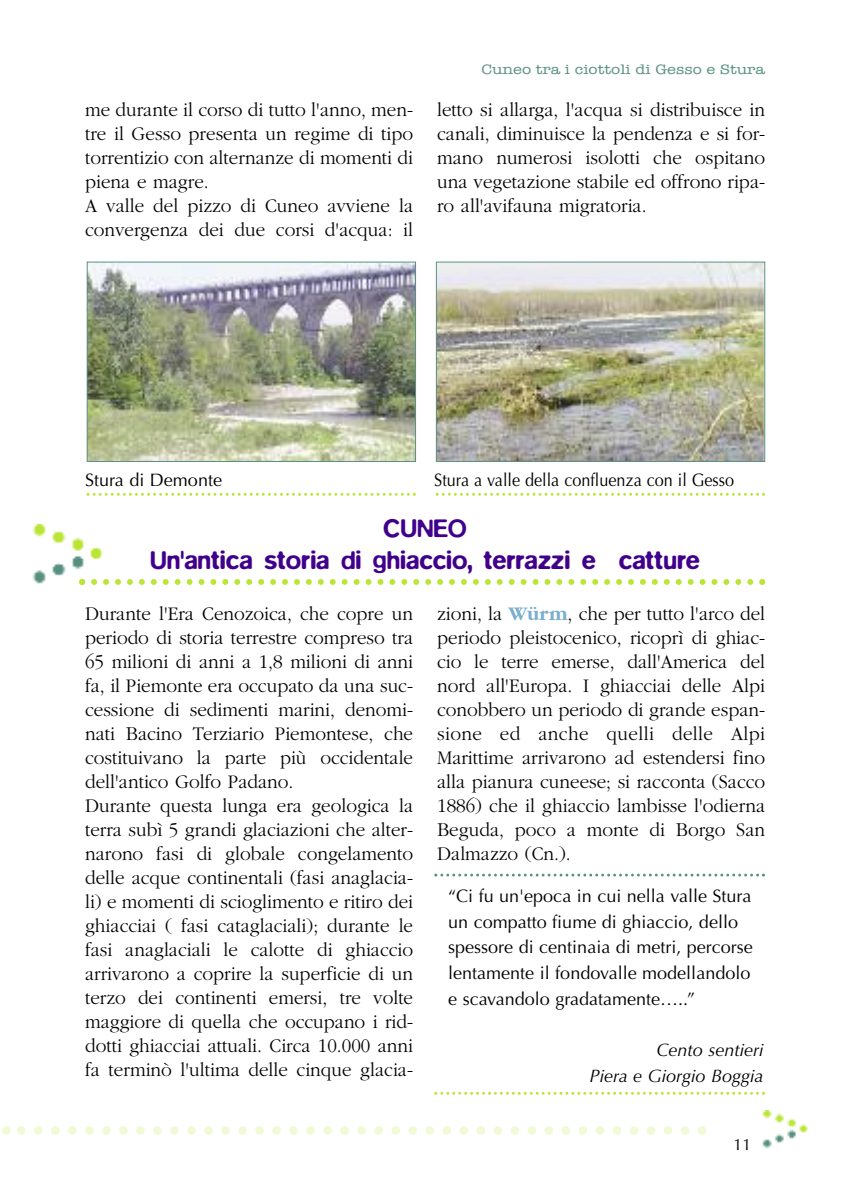
<style>
.page{position:relative;width:851px;height:1191px;background:#fff}
.page>*{position:absolute;margin:0;border:0;box-sizing:border-box;transform-origin:0 0}
.t1{font:500 26px/31.2px "Blur";color:#41008b;text-align:center}
.t2{font:300 20px/24px "Garamond";color:#000;scale:.95 1}
.t3{font:18px/25.8px "Optima";color:#000}
.t4{font:18px "Optima";color:#000;scale:.9 1}
.t5{font:italic 18px/25.6px "Optima";color:#000;text-align:right}
.t6{font:16px "Optima";color:#000}
.t7{font:14px "American Typewriter";color:#5b9184;scale:1.2 1}
.s1{font-weight:700;color:#7caece}
</style>
<div class="page">
<img style="left:762px;top:1110px;width:47px;height:39px">
<div style="left:2px;top:1126px;width:9px;height:8px;background:#f1fad7;border-radius:50%"></div>
<div style="left:17px;top:1126px;width:9px;height:8px;background:#f1fad7;border-radius:50%"></div>
<div style="left:34px;top:1126px;width:9px;height:8px;background:#f1fad7;border-radius:50%"></div>
<div style="left:51px;top:1126px;width:9px;height:8px;background:#f1fad7;border-radius:50%"></div>
<div style="left:68px;top:1126px;width:9px;height:8px;background:#f1fad7;border-radius:50%"></div>
<div style="left:85px;top:1126px;width:9px;height:8px;background:#f1fad7;border-radius:50%"></div>
<div style="left:102px;top:1126px;width:9px;height:8px;background:#f1fad7;border-radius:50%"></div>
<div style="left:119px;top:1126px;width:9px;height:8px;background:#f1fad7;border-radius:50%"></div>
<div style="left:136px;top:1126px;width:9px;height:8px;background:#f1fad7;border-radius:50%"></div>
<div style="left:153px;top:1126px;width:9px;height:8px;background:#f1fad7;border-radius:50%"></div>
<div style="left:170px;top:1126px;width:9px;height:8px;background:#f1fad7;border-radius:50%"></div>
<div style="left:187px;top:1126px;width:9px;height:8px;background:#f1fad7;border-radius:50%"></div>
<div style="left:204px;top:1126px;width:9px;height:8px;background:#f1fad7;border-radius:50%"></div>
<div style="left:221px;top:1126px;width:9px;height:8px;background:#f1fad7;border-radius:50%"></div>
<div style="left:238px;top:1126px;width:9px;height:8px;background:#f1fad7;border-radius:50%"></div>
<div style="left:255px;top:1126px;width:9px;height:8px;background:#f1fad7;border-radius:50%"></div>
<div style="left:272px;top:1126px;width:9px;height:8px;background:#f1fad7;border-radius:50%"></div>
<div style="left:289px;top:1126px;width:9px;height:8px;background:#f1fad7;border-radius:50%"></div>
<div style="left:306px;top:1126px;width:9px;height:8px;background:#f1fad7;border-radius:50%"></div>
<div style="left:323px;top:1126px;width:9px;height:8px;background:#f1fad7;border-radius:50%"></div>
<div style="left:340px;top:1126px;width:9px;height:8px;background:#f1fad7;border-radius:50%"></div>
<div style="left:357px;top:1126px;width:9px;height:8px;background:#f1fad7;border-radius:50%"></div>
<div style="left:374px;top:1126px;width:9px;height:8px;background:#f1fad7;border-radius:50%"></div>
<div style="left:391px;top:1126px;width:9px;height:8px;background:#f1fad7;border-radius:50%"></div>
<div style="left:408px;top:1126px;width:9px;height:8px;background:#f1fad7;border-radius:50%"></div>
<div style="left:425px;top:1126px;width:9px;height:8px;background:#f1fad7;border-radius:50%"></div>
<div style="left:442px;top:1126px;width:9px;height:8px;background:#f1fad7;border-radius:50%"></div>
<div style="left:459px;top:1126px;width:9px;height:8px;background:#f1fad7;border-radius:50%"></div>
<div style="left:476px;top:1126px;width:9px;height:8px;background:#f1fad7;border-radius:50%"></div>
<div style="left:493px;top:1126px;width:9px;height:8px;background:#f1fad7;border-radius:50%"></div>
<div style="left:510px;top:1126px;width:9px;height:8px;background:#f1fad7;border-radius:50%"></div>
<div style="left:527px;top:1126px;width:9px;height:8px;background:#f1fad7;border-radius:50%"></div>
<div style="left:544px;top:1126px;width:9px;height:8px;background:#f1fad7;border-radius:50%"></div>
<div style="left:561px;top:1126px;width:9px;height:8px;background:#f1fad7;border-radius:50%"></div>
<div style="left:578px;top:1126px;width:9px;height:8px;background:#f1fad7;border-radius:50%"></div>
<div style="left:595px;top:1126px;width:9px;height:8px;background:#f1fad7;border-radius:50%"></div>
<div style="left:612px;top:1126px;width:9px;height:8px;background:#f1fad7;border-radius:50%"></div>
<div style="left:629px;top:1126px;width:9px;height:8px;background:#f1fad7;border-radius:50%"></div>
<div style="left:646px;top:1126px;width:9px;height:8px;background:#f1fad7;border-radius:50%"></div>
<div style="left:663px;top:1126px;width:9px;height:8px;background:#f1fad7;border-radius:50%"></div>
<div style="left:680px;top:1126px;width:9px;height:8px;background:#f1fad7;border-radius:50%"></div>
<div style="left:697px;top:1126px;width:9px;height:8px;background:#f1fad7;border-radius:50%"></div>
<img style="left:32px;top:525px;width:71px;height:59px">
<svg style="left:79px;top:579px;width:686px;height:6px"></svg>
<svg style="left:86px;top:493px;width:330px;height:3px"></svg>
<img style="left:89px;top:264px;width:325px;height:196px">
<div style="left:87px;top:262px;width:329px;height:200px;border:1px solid #5b9184"></div>
<svg style="left:435px;top:493px;width:330px;height:3px"></svg>
<img style="left:438px;top:264px;width:325px;height:196px">
<div style="left:436px;top:262px;width:329px;height:200px;border:1px solid #5b9184"></div>
<svg style="left:434px;top:1091px;width:330px;height:3px"></svg>
<svg style="left:434px;top:873px;width:330px;height:3px"></svg>
<p class="t7" style="left:481px;top:61px;width:238px">Cuneo tra i ciottoli di Gesso e Stura</p>
<p class="t2" style="left:85px;top:97px;width:347px">me durante il corso di tutto l'anno, men&shy;tre il Gesso presenta un regime di tipo torrentizio con alternanze di momenti di piena e magre.<br>A valle del pizzo di Cuneo avviene la convergenza dei due corsi d'acqua: il</p>
<p class="t2" style="left:437px;top:97px;width:347px;text-align:justify">letto si allarga, l'acqua si distribuisce in canali, diminuisce la pendenza e si for&shy;mano numerosi isolotti che ospitano una vegetazione stabile ed offrono ripa&shy;ro all'avifauna migratoria.</p>
<p class="t3" style="left:85px;top:467px;width:138px">Stura di Demonte</p>
<p class="t4" style="left:434px;top:470px;width:335px">Stura a valle della confluenza con il Gesso</p>
<h1 class="t1" style="left:150px;top:513px;width:551px">CUNEO<br>Un'antica storia di ghiaccio, terrazzi e catture</h1>
<p class="t2" style="left:85px;top:601px;width:347px">Durante l'Era Cenozoica, che copre un periodo di storia terrestre compreso tra 65 milioni di anni a 1,8 milioni di anni fa, il Piemonte era occupato da una suc&shy;cessione di sedimenti marini, denomi&shy;nati Bacino Terziario Piemontese, che costituivano la parte più occidentale dell'antico Golfo Padano.<br>Durante questa lunga era geologica la terra subì 5 grandi glaciazioni che alter&shy;narono fasi di globale congelamento delle acque continentali (fasi anaglacia&shy;li) e momenti di scioglimento e ritiro dei ghiacciai ( fasi cataglaciali); durante le fasi anaglaciali le calotte di ghiaccio arrivarono a coprire la superficie di un terzo dei continenti emersi, tre volte maggiore di quella che occupano i rid&shy;dotti ghiacciai attuali. Circa 10.000 anni fa terminò l'ultima delle cinque glacia-</p>
<p class="t2" style="left:437px;top:601px;width:347px;text-align:justify">zioni, la <span class="s1">Würm</span>, che per tutto l'arco del periodo pleistocenico, ricoprì di ghiac&shy;cio le terre emerse, dall'America del nord all'Europa. I ghiacciai delle Alpi conobbero un periodo di grande espan&shy;sione ed anche quelli delle Alpi Marittime arrivarono ad estendersi fino alla pianura cuneese; si racconta (Sacco 1886) che il ghiaccio lambisse l'odierna Beguda, poco a monte di Borgo San Dalmazzo (Cn.).</p>
<p class="t3" style="left:448px;top:883px;width:306px">“Ci fu un'epoca in cui nella valle Stura un compatto fiume di ghiaccio, dello spessore di centinaia di metri, percorse lentamente il fondovalle modellandolo e scavandolo gradatamente…..”</p>
<p class="t5" style="left:589px;top:1037px;width:175px">Cento sentieri<br>Piera e Giorgio Boggia</p>
<p class="t6" style="left:733px;top:1135px;width:19px">11</p>
</div>
